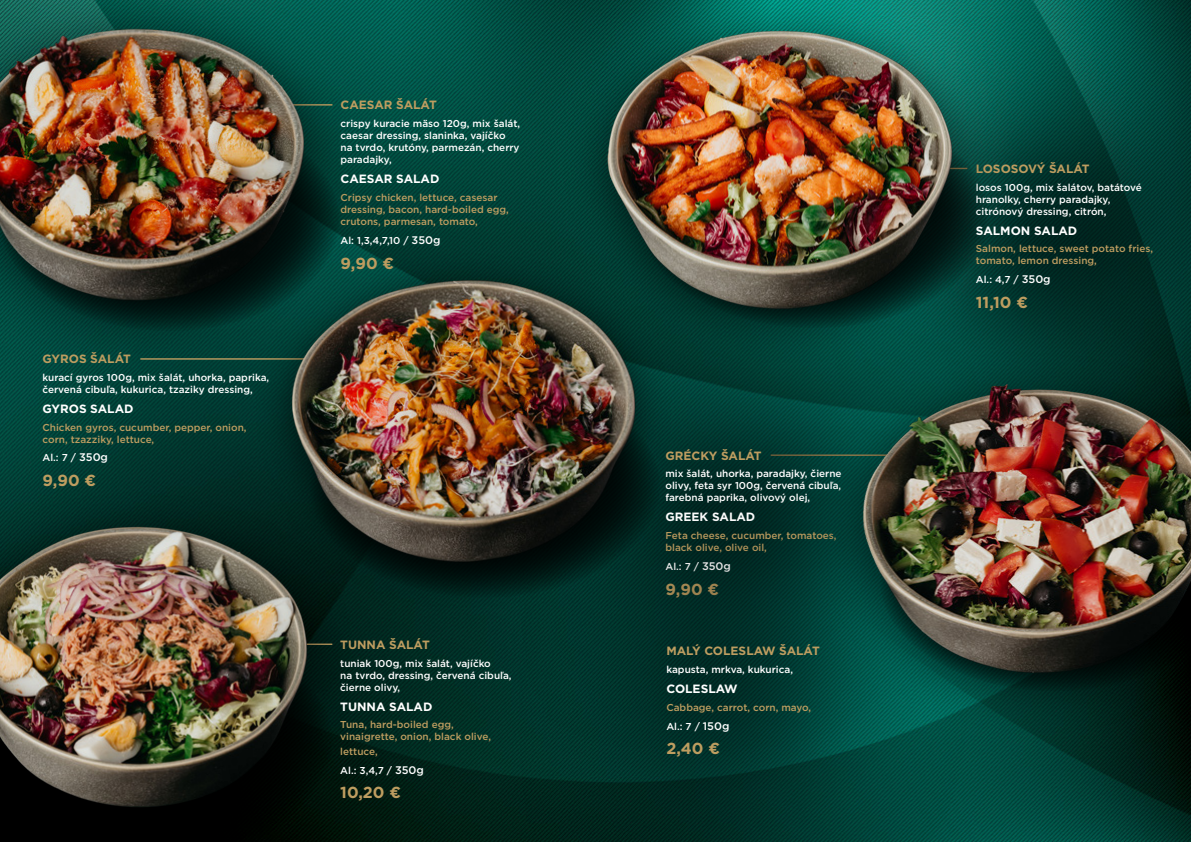
<style>
.page{position:relative;width:1191px;height:842px;background:#fff}
.page>*{position:absolute;margin:0;border:0;box-sizing:border-box;transform-origin:0 0}
.t1{font:700 16px "Gotham";color:#be9d60}
.t2{font:700 12px "Gotham";color:#be9d60}
.t3{font:700 12px "Gotham";color:#fff}
.t4{font:500 10px/12px "Gotham";color:#fff}
.t5{font:500 10px/12px "Gotham";color:#be9d60}
.s1{font-size:11px}
.s2{color:#be9d60}
.s3{color:#fff}
.s4{font-size:11px;color:#fff}
</style>
<div class="page">
<img style="left:0;top:0;width:1191px;height:842px">
<div style="left:108px;top:323px;width:244px;height:95px;background:#003d34"></div>
<div style="left:109px;top:608px;width:256px;height:95px;background:#00251d"></div>
<svg style="left:1079px;top:0;width:112px;height:14px;background:#014b41"></svg>
<svg style="left:998px;top:14px;width:193px;height:335px;background:#013d34"></svg>
<svg style="left:516px;top:366px;width:478px;height:386px;background:#003a31"></svg>
<svg style="left:518px;top:496px;width:451px;height:346px;background:#00332b"></svg>
<div style="left:1178px;top:222px;width:13px;height:382px;background:#00372f"></div>
<div style="left:1141px;top:358px;width:50px;height:387px;background:linear-gradient(to right,#011b12,#010904)"></div>
<div style="left:812px;top:349px;width:379px;height:388px;background:#000;opacity:.7"></div>
<img style="left:832px;top:352px;width:359px;height:343px">
<div style="left:0;top:0;width:355px;height:364px;background:#000;opacity:.7"></div>
<img style="left:0;top:0;width:366px;height:323px">
<div style="left:253px;top:251px;width:420px;height:361px;background:#000;opacity:.7"></div>
<img style="left:256px;top:257px;width:405px;height:323px">
<div style="left:0;top:489px;width:356px;height:353px;background:#000;opacity:.7"></div>
<img style="left:0;top:486px;width:342px;height:347px">
<div style="left:561px;top:0;width:437px;height:366px;background:#000;opacity:.7"></div>
<img style="left:578px;top:0;width:389px;height:337px">
<p class="t2" style="left:43px;top:351px;width:90px">GYROS ŠALÁT</p>
<p class="t4" style="left:43px;top:371px;width:228px">kurací gyros 100g, mix šalát, uhorka, paprika, červená cibuľa, kukurica, tzaziky dressing,</p>
<p class="t3" style="left:43px;top:401px;width:93px">GYROS SALAD</p>
<p class="t5" style="left:43px;top:421px;width:205px">Chicken gyros, cucumber, pepper, onion, corn, tzazziky, lettuce,</p>
<p class="t4" style="left:43px;top:452px;width:67px">Al.: 7 / <span class="s1">350g</span></p>
<h1 class="t1" style="left:43px;top:470px;width:55px">9,90 €</h1>
<p class="t2" style="left:340px;top:97px;width:98px">CAESAR ŠALÁT</p>
<p class="t4" style="left:340px;top:117px;width:181px">crispy kuracie mäso 120g, mix šalát, caesar dressing, slaninka, vajíčko na tvrdo, krutóny, parmezán, cherry paradajky,</p>
<p class="t3" style="left:340px;top:171px;width:100px">CAESAR SALAD</p>
<p class="t5" style="left:340px;top:191px;width:170px">Cripsy chicken, lettuce, casesar dressing, bacon, hard-boiled egg, crutons, parmesan, tomato,</p>
<p class="t4" style="left:340px;top:234px;width:101px">Al: 1,3,4,7,10 / <span class="s1">350g</span></p>
<h1 class="t1" style="left:340px;top:252px;width:55px">9,90 €</h1>
<p class="t2" style="left:340px;top:637px;width:91px">TUNNA ŠALÁT</p>
<p class="t4" style="left:340px;top:657px;width:173px">tuniak 100g, mix šalát, vajíčko<br>na tvrdo, dressing, červená cibuľa, čierne olivy,</p>
<p class="t3" style="left:340px;top:698px;width:94px">TUNNA SALAD</p>
<p class="t5" style="left:340px;top:719px;width:152px">Tuna, hard-boiled egg, vinaigrette, onion, black olive,</p>
<p class="t4" style="left:340px;top:742px;width:85px;line-height:18.9px"><span class="s2">lettuce,<br></span>Al.: 3,4,7 / <span class="s1">350g</span></p>
<h1 class="t1" style="left:340px;top:782px;width:62px">10,20 €</h1>
<p class="t2" style="left:665px;top:447px;width:98px">GRÉCKY ŠALÁT</p>
<p class="t4" style="left:665px;top:468px;width:178px;text-align:justify">mix šalát, uhorka, paradajky, čierne olivy, feta syr 100g, červená cibuľa, farebná paprika, olivový olej,</p>
<p class="t3" style="left:665px;top:509px;width:91px">GREEK SALAD</p>
<p class="t5" style="left:665px;top:529px;width:173px">Feta cheese, cucumber, tomatoes, black olive, olive oil,</p>
<p class="t4" style="left:665px;top:560px;width:67px">Al.: 7 / <span class="s1">350g</span></p>
<h1 class="t1" style="left:665px;top:578px;width:55px">9,90 €</h1>
<p class="t2" style="left:666px;top:643px;width:155px">MALÝ COLESLAW ŠALÁT</p>
<p class="t4" style="left:666px;top:663px;width:128px">kapusta, mrkva, kukurica,</p>
<p class="t3" style="left:666px;top:681px;width:73px">COLESLAW</p>
<p class="t5" style="left:666px;top:697px;width:146px;line-height:18.9px">Cabbage, carrot, corn, mayo,<br><span class="s3">Al.: 7 /</span> <span class="s4">150g</span></p>
<h1 class="t1" style="left:666px;top:738px;width:55px">2,40 €</h1>
<p class="t2" style="left:976px;top:161px;width:115px">LOSOSOVÝ ŠALÁT</p>
<p class="t4" style="left:976px;top:181px;width:167px">losos 100g, mix šalátov, batátové hranolky, cherry paradajky, citrónový dressing, citrón,</p>
<p class="t3" style="left:976px;top:222px;width:103px">SALMON SALAD</p>
<p class="t5" style="left:976px;top:243px;width:179px">Salmon, lettuce, sweet potato fries, tomato, lemon dressing,</p>
<p class="t4" style="left:976px;top:274px;width:76px">Al.: 4,7 / <span class="s1">350g</span></p>
<h1 class="t1" style="left:976px;top:292px;width:54px">11,10 €</h1>
</div>
